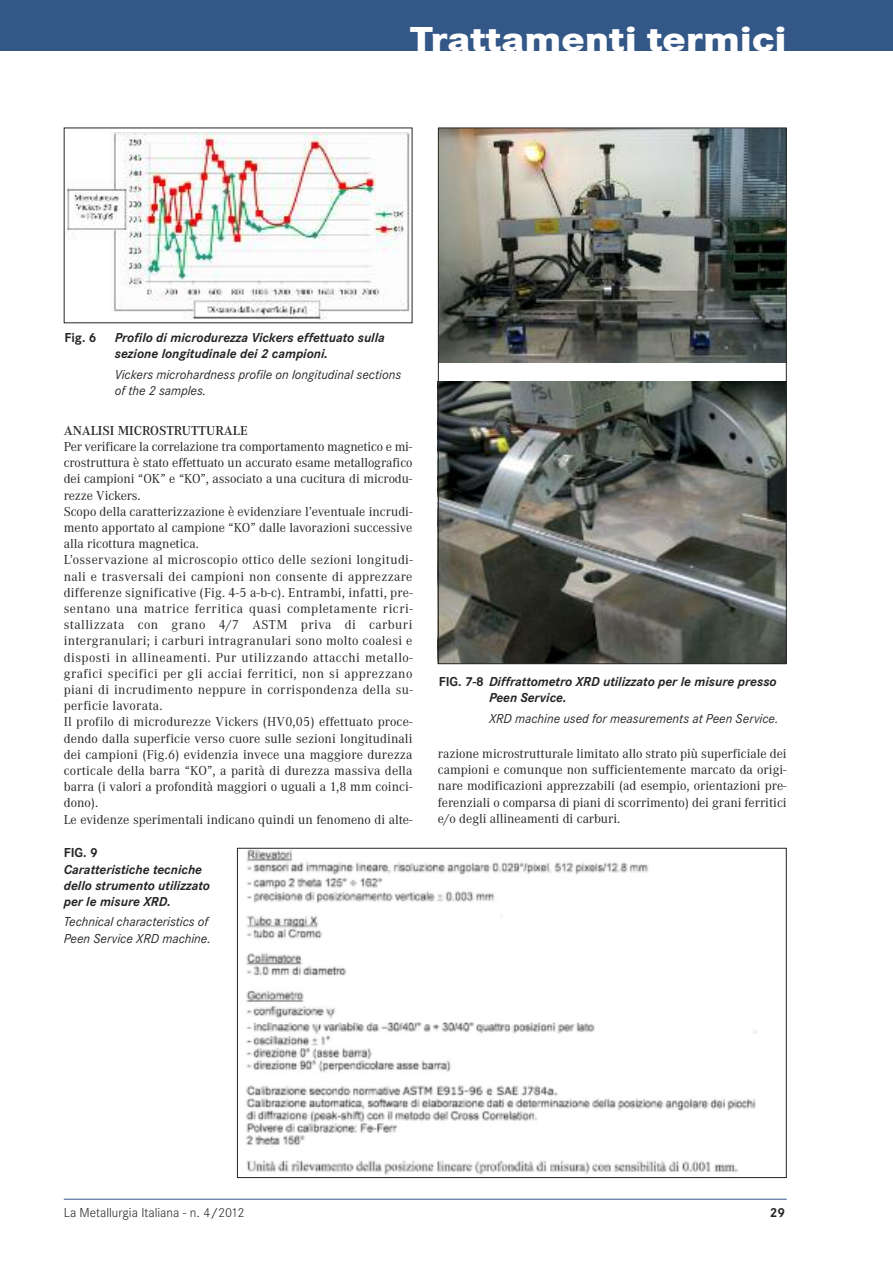
<style>
.page{position:relative;width:893px;height:1263px;background:#fff}
.page>*{position:absolute;margin:0;border:0;box-sizing:border-box;transform-origin:0 0}
.t1{font:800 36px "Corporate S";color:#fff;scale:1.14 1}
.t2{font:13.5px/16.2px "Corporate A";letter-spacing:.015em;color:#272627}
.t3{font:italic 700 13.5px/16.2px "Corporate S";color:#272627}
.t4{font:italic 13.5px/16.2px "Corporate S";color:#272627}
.t5{font:300 13.5px "Corporate S";color:#272627}
.t6{font:600 13.5px "Corporate A";color:#272627}
.t7{font:700 13.5px "Corporate S";color:#272627}
.s1{font-style:normal}
</style>
<div class="page">
<div style="left:0;top:0;width:893px;height:51px;background:#335786"></div>
<hr style="left:64px;top:1199px;width:723px;height:1px;background:#335786">
<svg style="left:114px;top:132px;width:295px;height:1px"></svg>
<img style="left:66px;top:133px;width:344px;height:187px">
<img style="left:440px;top:130px;width:345px;height:232px">
<img style="left:440px;top:381px;width:345px;height:281px">
<img style="left:246px;top:850px;width:511px;height:325px">
<h1 class="t1" style="left:410px;top:18px;width:332px">Trattamenti termici</h1>
<p class="t7" style="left:65px;top:329px;width:34px">Fig. 6</p>
<p class="t3" style="left:115px;top:329px;width:272px">Profilo di microdurezza Vickers effettuato sulla sezione longitudinale dei 2 campioni.</p>
<p class="t4" style="left:115px;top:366px;width:288px">Vickers microhardness profile on longitudinal sections of the 2 samples.</p>
<p class="t6" style="left:64px;top:422px;width:185px">ANALISI MICROSTRUTTURALE</p>
<p class="t2" style="left:64px;top:438px;width:351px">Per verificare la correlazione tra comportamento magnetico e mi&shy;crostruttura è stato effettuato un accurato esame metallografico dei campioni “OK” e “KO”, associato a una cucitura di microdu&shy;rezze Vickers.<br>Scopo della caratterizzazione è evidenziare l’eventuale incrudi&shy;mento apportato al campione “KO” dalle lavorazioni successive alla ricottura magnetica.<br>L’osservazione al microscopio ottico delle sezioni longitudi&shy;nali e trasversali dei campioni non consente di apprezzare differenze significative (Fig. 4-5 a-b-c). Entrambi, infatti, pre&shy;sentano una matrice ferritica quasi completamente ricri&shy;stallizzata con grano 4/7 ASTM priva di carburi intergranulari; i carburi intragranulari sono molto coalesi e disposti in allineamenti. Pur utilizzando attacchi metallo&shy;grafici specifici per gli acciai ferritici, non si apprezzano piani di incrudimento neppure in corrispondenza della su&shy;perficie lavorata.<br>Il profilo di microdurezze Vickers (HV0,05) effettuato proce&shy;dendo dalla superficie verso cuore sulle sezioni longitudinali dei campioni (Fig.6) evidenzia invece una maggiore durezza corticale della barra “KO”, a parità di durezza massiva della barra (i valori a profondità maggiori o uguali a 1,8 mm coinci&shy;dono).<br>Le evidenze sperimentali indicano quindi un fenomeno di alte-</p>
<p class="t7" style="left:64px;top:845px;width:35px">FIG. 9</p>
<p class="t3" style="left:64px;top:861px;width:148px">Caratteristiche tecniche dello strumento utilizzato per le misure XRD.</p>
<p class="t4" style="left:64px;top:914px;width:149px">Technical characteristics of<br>Peen Service XRD machine.</p>
<p class="t3" style="left:489px;top:673px;width:289px;text-indent:-50px"><span class="s1">FIG. 7-8</span> Diffrattometro XRD utilizzato per le misure presso<br>Peen Service.</p>
<p class="t4" style="left:489px;top:710px;width:291px">XRD machine used for measurements at Peen Service.</p>
<p class="t2" style="left:438px;top:745px;width:350px;text-align:justify">razione microstrutturale limitato allo strato più superficiale dei campioni e comunque non sufficientemente marcato da origi&shy;nare modificazioni apprezzabili (ad esempio, orientazioni pre&shy;ferenziali o comparsa di piani di scorrimento) dei grani ferritici e/o degli allineamenti di carburi.</p>
<p class="t5" style="left:64px;top:1204px;width:182px">La Metallurgia Italiana - n. 4/2012</p>
<p class="t7" style="left:770px;top:1204px;width:17px">29</p>
</div>
